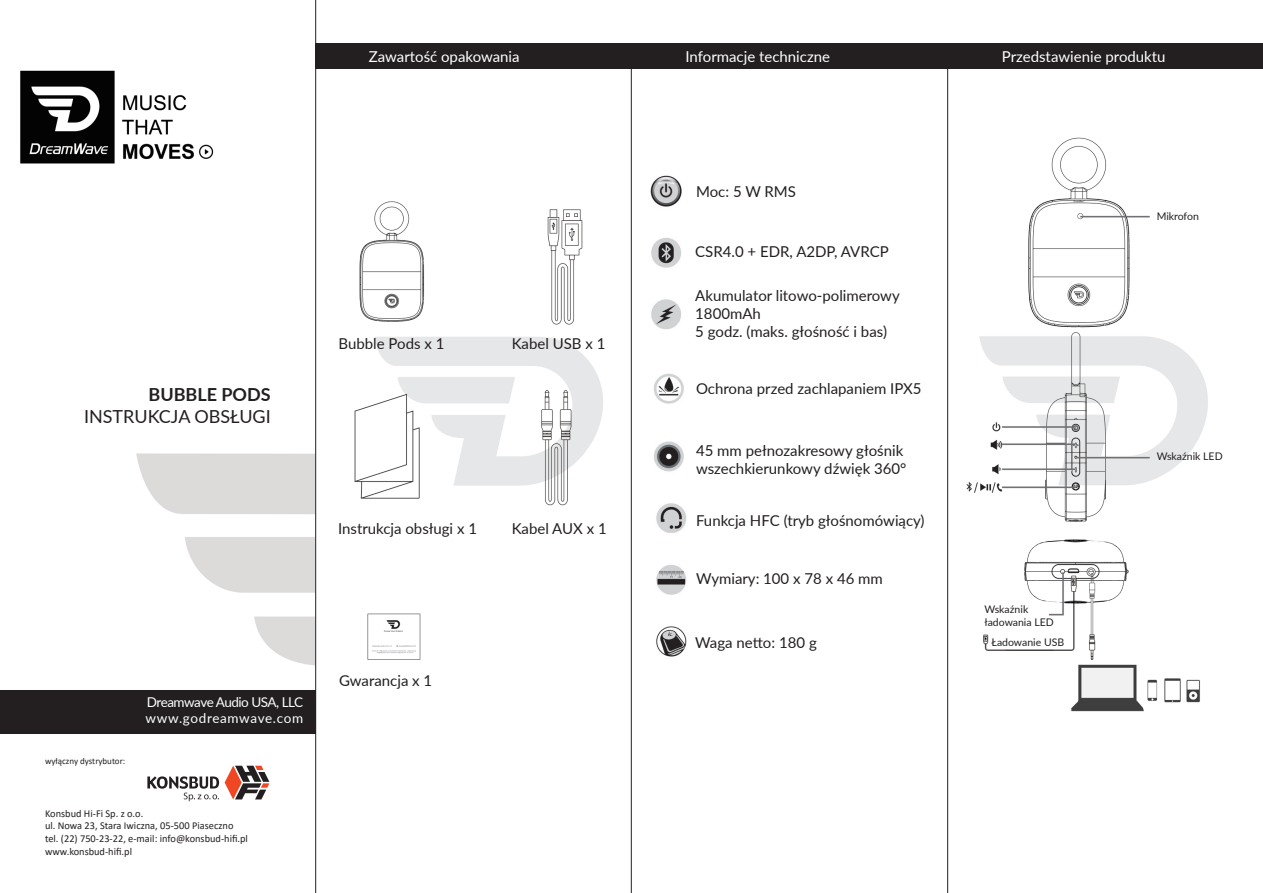
<style>
.page{position:relative;width:1263px;height:893px;background:#fff}
.page>*{position:absolute;margin:0;border:0;box-sizing:border-box;transform-origin:0 0}
.t1{font:18px "Lato";color:#231f20}
.t2{font:700 18px "Lato";color:#231f20}
.t3{font:15px/18px "Lato";color:#231f20}
.t4{font:15px "Lato";color:#fff}
.t5{font:13.5px "Lato";letter-spacing:-.035em;color:#fff}
.t6{font:13.5px "Lato";letter-spacing:.05em;color:#fff}
.t7{font:10.5px "Calibri";color:#231f20}
.t8{font:10.5px "Lato";color:#231f20}
.t9{font:9px "Calibri";color:#231f20}
</style>
<div class="page">
<img style="left:4px;top:347px;width:313px;height:418px">
<img style="left:354px;top:201px;width:249px;height:459px">
<img style="left:650px;top:175px;width:37px;height:482px">
<div style="left:316px;top:43px;width:947px;height:26px;background:#231f20"></div>
<img style="left:948px;top:95px;width:260px;height:687px">
<hr style="left:315px;top:0;width:1px;height:893px;background:#231f20">
<hr style="left:631px;top:43px;width:1px;height:850px;background:#231f20">
<hr style="left:947px;top:50px;width:1px;height:843px;background:#231f20">
<img style="left:20px;top:70px;width:194px;height:94px">
<div style="left:0;top:690px;width:316px;height:43px;background:#231f20"></div>
<svg style="left:225px;top:766px;width:44px;height:33px"></svg>
<svg style="left:147px;top:776px;width:72px;height:25px"></svg>
<p class="t4" style="left:369px;top:46px;width:152px">Zawartość opakowania</p>
<p class="t4" style="left:685px;top:46px;width:146px">Informacje techniczne</p>
<p class="t4" style="left:1002px;top:46px;width:165px">Przedstawienie produktu</p>
<p class="t2" style="left:148px;top:382px;width:124px">BUBBLE PODS</p>
<p class="t1" style="left:84px;top:404px;width:188px">INSTRUKCJA OBSŁUGI</p>
<p class="t3" style="left:339px;top:334px;width:107px">Bubble Pods x 1</p>
<p class="t3" style="left:512px;top:334px;width:95px">Kabel USB x 1</p>
<p class="t3" style="left:338px;top:519px;width:141px">Instrukcja obsługi x 1</p>
<p class="t3" style="left:512px;top:519px;width:97px">Kabel AUX x 1</p>
<p class="t9" style="left:45px;top:755px;width:82px">wyłączny dystrybutor:</p>
<p class="t5" style="left:147px;top:693px;width:158px">Dreamwave Audio USA, LLC</p>
<p class="t6" style="left:145px;top:709px;width:159px">www.godreamwave.com</p>
<p class="t7" style="left:45px;top:806px;width:100px">Konsbud Hi-Fi Sp. z o.o.</p>
<p class="t7" style="left:45px;top:819px;width:190px">ul. Nowa 23, Stara Iwiczna, 05-500 Piaseczno</p>
<p class="t7" style="left:45px;top:831px;width:204px">tel. (22) 750-23-22, e-mail: info@konsbud-hifi.pl</p>
<p class="t7" style="left:45px;top:844px;width:88px">www.konsbud-hifi.pl</p>
<p class="t3" style="left:339px;top:671px;width:95px">Gwarancja x 1</p>
<p class="t3" style="left:696px;top:182px;width:101px">Moc: 5 W RMS</p>
<p class="t3" style="left:695px;top:242px;width:195px">CSR4.0 + EDR, A2DP, AVRCP</p>
<p class="t3" style="left:695px;top:286px;width:206px">Akumulator litowo-polimerowy<br>1800mAh</p>
<p class="t3" style="left:695px;top:322px;width:193px">5 godz. (maks. głośność i bas)</p>
<p class="t3" style="left:696px;top:379px;width:227px">Ochrona przed zachlapaniem IPX5</p>
<p class="t3" style="left:696px;top:441px;width:209px">45 mm pełnozakresowy głośnik</p>
<p class="t3" style="left:696px;top:459px;width:212px">wszechkierunkowy dźwięk 360°</p>
<p class="t3" style="left:696px;top:511px;width:230px">Funkcja HFC (tryb głośnomówiący)</p>
<p class="t3" style="left:696px;top:569px;width:188px">Wymiary: 100 x 78 x 46 mm</p>
<p class="t3" style="left:695px;top:633px;width:123px">Waga netto: 180 g</p>
<p class="t8" style="left:984px;top:602px;width:45px">Wskaźnik</p>
<p class="t8" style="left:984px;top:615px;width:71px">ładowania LED</p>
<p class="t8" style="left:991px;top:635px;width:74px">Ładowanie USB</p>
<p class="t8" style="left:1157px;top:208px;width:44px">Mikrofon</p>
<p class="t8" style="left:1157px;top:448px;width:67px">Wskaźnik LED</p>
</div>
